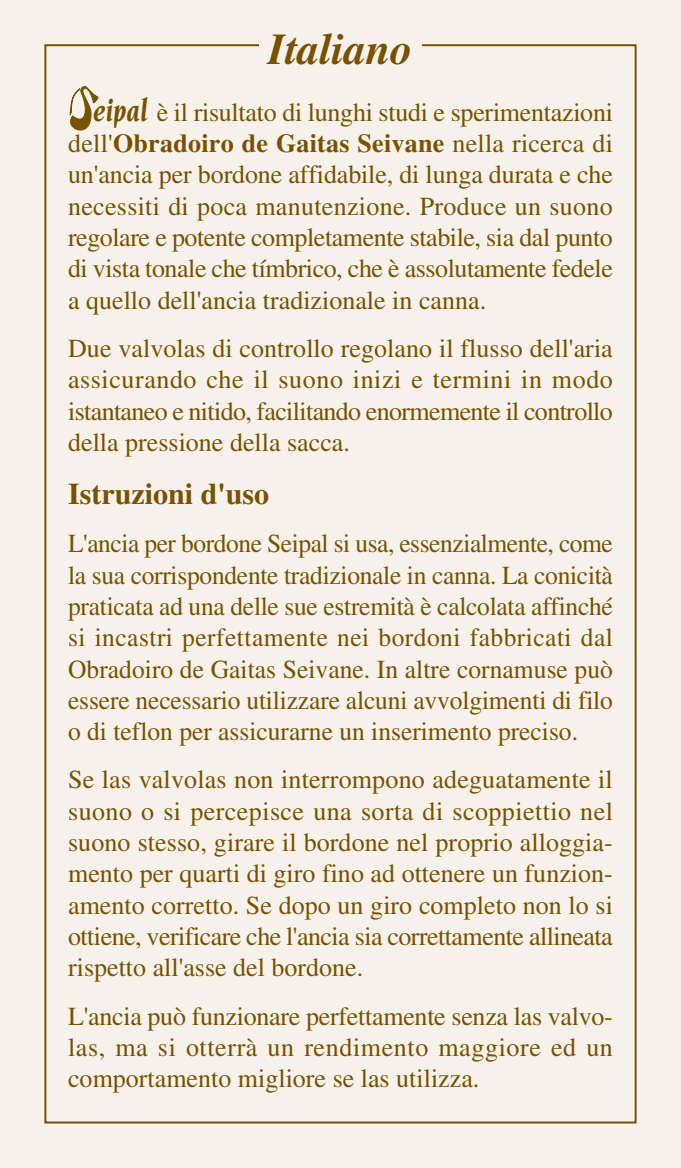
<style>
.page{position:relative;width:681px;height:1168px;background:#fff}
.page>*{position:absolute;margin:0;border:0;box-sizing:border-box;transform-origin:0 0}
.t1{font:italic 700 44px "Times LT Std";color:#795100}
.t2{font:italic 700 32px "Novarese";color:#795100;scale:.85 1}
.t3{font:700 30px "Times LT Std";color:#795100}
.t4{font:26px/31.2px "Times LT Std";color:#795100;text-align:justify}
.s1{font-weight:700}
</style>
<div class="page">
<div style="left:0;top:0;width:680px;height:1168px;background:#f6f2eb"></div>
<svg style="left:69px;top:86px;width:30px;height:45px"></svg>
<h1 class="t1" style="left:268px;top:31px;width:146px">Italiano</h1>
<p class="t2" style="left:93px;top:97px;width:66px">eipal</p>
<p class="t4" style="left:68px;top:99px;width:546px;text-indent:89px">è il risultato di lunghi studi e sperimentazioni dell'<span class="s1">Obradoiro de Gaitas Seivane</span> nella ricerca di un'ancia per bordone affidabile, di lunga durata e che necessiti di poca manutenzione. Produce un suono regolare e potente completamente stabile, sia dal punto di vista tonale che tímbrico, che è assolutamente fedele a quello dell'ancia tradizionale in canna.</p>
<p class="t4" style="left:68px;top:335px;width:546px">Due valvolas di controllo regolano il flusso dell'aria assicurando che il suono inizi e termini in modo istantaneo e nitido, facilitando enormemente il controllo della pressione della sacca.</p>
<p class="t3" style="left:68px;top:482px;width:202px">Istruzioni d'uso</p>
<p class="t4" style="left:68px;top:530px;width:546px">L'ancia per bordone Seipal si usa, essenzialmente, come la sua corrispondente tradizionale in canna. La conicità praticata ad una delle sue estremità è calcolata affinché si incastri perfettamente nei bordoni fabbricati dal Obradoiro de Gaitas Seivane. In altre cornamuse può essere necessario utilizzare alcuni avvolgimenti di filo o di teflon per assicurarne un inserimento preciso.</p>
<p class="t4" style="left:68px;top:767px;width:546px">Se las valvolas non interrompono adeguatamente il suono o si percepisce una sorta di scoppiettio nel suono stesso, girare il bordone nel proprio alloggia&shy;mento per quarti di giro fino ad ottenere un funzion&shy;amento corretto. Se dopo un giro completo non lo si ottiene, verificare che l'ancia sia correttamente allineata rispetto all'asse del bordone.</p>
<p class="t4" style="left:68px;top:1003px;width:546px">L'ancia può funzionare perfettamente senza las valvo&shy;las, ma si otterrà un rendimento maggiore ed un comportamento migliore se las utilizza.</p>
</div>
